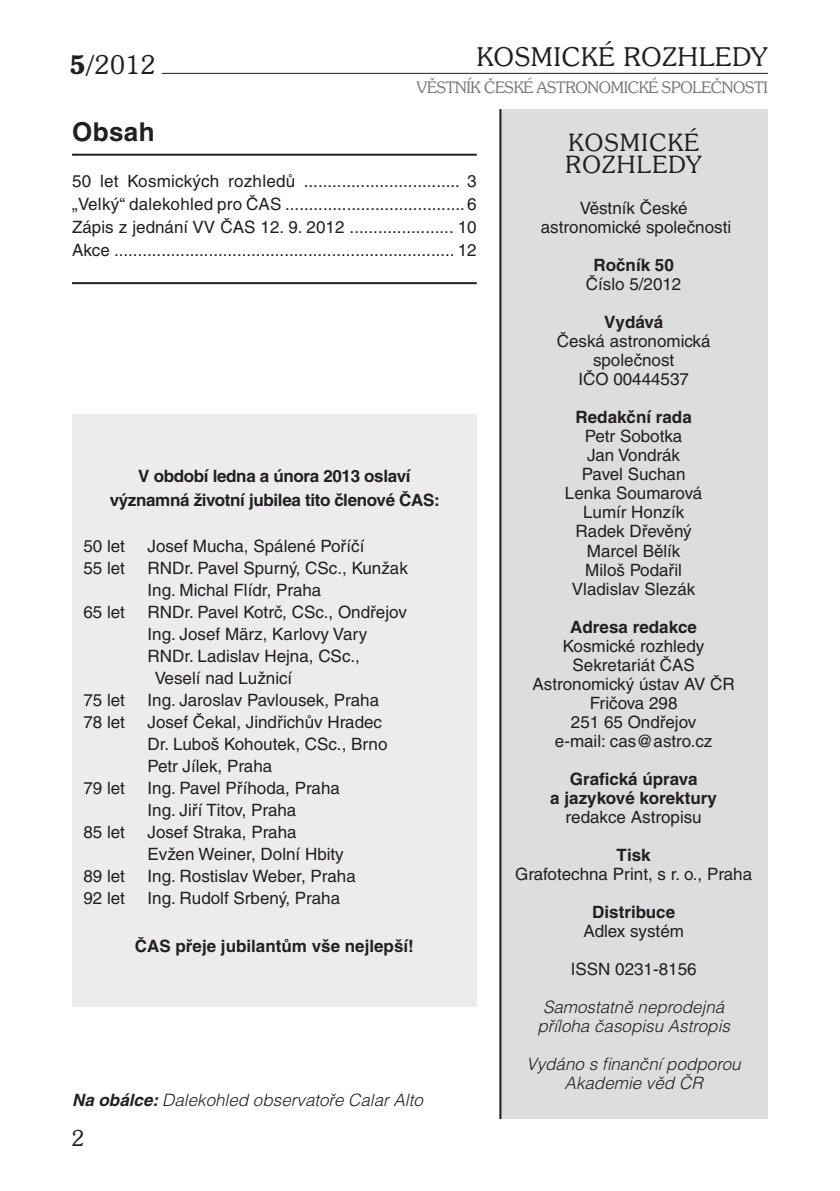
<style>
.page{position:relative;width:840px;height:1191px;background:#fff}
.page>*{position:absolute;margin:0;border:0;box-sizing:border-box;transform-origin:0 0}
.t1{font:300 26px "Souvenir IT Cby BTCE";letter-spacing:.04em;color:#231f20}
.t2{font:700 26px "Helvetica CE";letter-spacing:.015em;color:#231f20}
.t3{font:300 24px/22px "Souvenir IT Cby BTCE";letter-spacing:.06em;color:#231f20}
.t4{font:300 22px "Souvenir IT Cby BTCE";color:#231f20}
.t5{font:17px/19px "Helvetica CE";color:#231f20;text-align:center}
.t6{font:italic 300 17px/19px "Helvetica CE";color:#231f20;text-align:center}
.t7{font:700 17px/19px "Helvetica CE";color:#231f20;text-align:center}
.t8{font:700 17px/24px "Helvetica CE";letter-spacing:-.02em;color:#231f20;text-align:center}
.t9{font:300 16px "Souvenir IT Cby BTCE";letter-spacing:-.02em;color:#76787b}
.s1{font-weight:600}
.s2{font-weight:700}
</style>
<div class="page">
<hr style="left:162px;top:73px;width:605px;height:1px;background:#231f20">
<div style="left:499px;top:109px;width:268px;height:1010px;background:#dcdddf"></div>
<hr style="left:499px;top:109px;width:2px;height:1010px;background:#231f20">
<hr style="left:72px;top:154px;width:404px;height:2px;background:#231f20">
<div style="left:72px;top:414px;width:404px;height:592px;background:#ececee"></div>
<hr style="left:72px;top:282px;width:404px;height:2px;background:#231f20">
<h1 class="t1" style="left:69px;top:48px;width:87px"><span class="s1">5/</span>2012</h1>
<h1 class="t1" style="left:476px;top:39px;width:292px">KOSMICKÉ ROZHLEDY</h1>
<p class="t9" style="left:416px;top:77px;width:352px">VĚSTNÍK ČESKÉ ASTRONOMICKÉ SPOLEČNOSTI</p>
<h1 class="t2" style="left:72px;top:116px;width:84px">Obsah</h1>
<p class="t5" style="left:72px;top:169px;width:406px;line-height:23px;text-align:justify">50 let Kosmických rozhledů ................................. 3 „Velký“ dalekohled pro ČAS ...................................... 6<br>Zápis z jednání VV ČAS 12. 9. 2012 ...................... 10<br>Akce ........................................................................ 12</p>
<p class="t8" style="left:110px;top:463px;width:331px">V období ledna a února 2013 oslaví významná životní jubilea tito členové ČAS:</p>
<p class="t5" style="left:83px;top:536px;width:43px">50 let</p>
<p class="t5" style="left:147px;top:536px;width:218px">Josef Mucha, Spálené Poříčí</p>
<p class="t5" style="left:83px;top:558px;width:43px">55 let</p>
<p class="t5" style="left:147px;top:557px;width:262px;line-height:22px;text-align:left">RNDr. Pavel Spurný, CSc., Kunžak<br>Ing. Michal Flídr, Praha</p>
<p class="t5" style="left:83px;top:602px;width:43px">65 let</p>
<p class="t5" style="left:147px;top:602px;width:261px">RNDr. Pavel Kotrč, CSc., Ondřejov</p>
<p class="t5" style="left:147px;top:624px;width:221px">Ing. Josef März, Karlovy Vary</p>
<p class="t5" style="left:147px;top:646px;width:214px">RNDr. Ladislav Hejna, CSc.,</p>
<p class="t5" style="left:155px;top:668px;width:139px">Veselí nad Lužnicí</p>
<p class="t5" style="left:83px;top:690px;width:43px">75 let</p>
<p class="t5" style="left:147px;top:690px;width:233px">Ing. Jaroslav Pavlousek, Praha</p>
<p class="t5" style="left:83px;top:712px;width:43px">78 let</p>
<p class="t5" style="left:147px;top:711px;width:241px;line-height:22px;text-align:left">Josef Čekal, Jindřichův Hradec<br>Dr. Luboš Kohoutek, CSc., Brno<br>Petr Jílek, Praha</p>
<p class="t5" style="left:83px;top:778px;width:43px">79 let</p>
<p class="t5" style="left:147px;top:777px;width:194px;line-height:22px;text-align:left">Ing. Pavel Příhoda, Praha<br>Ing. Jiří Titov, Praha</p>
<p class="t5" style="left:83px;top:822px;width:43px">85 let</p>
<p class="t5" style="left:147px;top:821px;width:198px;line-height:22px;text-align:left">Josef Straka, Praha<br>Evžen Weiner, Dolní Hbity</p>
<p class="t5" style="left:83px;top:866px;width:43px">89 let</p>
<p class="t5" style="left:147px;top:866px;width:210px">Ing. Rostislav Weber, Praha</p>
<p class="t5" style="left:83px;top:888px;width:43px">92 let</p>
<p class="t5" style="left:147px;top:888px;width:194px">Ing. Rudolf Srbený, Praha</p>
<p class="t7" style="left:135px;top:936px;width:280px">ČAS přeje jubilantům vše nejlepší!</p>
<p class="t6" style="left:72px;top:1090px;width:352px"><span class="s2">Na obálce:</span> Dalekohled observatoře Calar Alto</p>
<p class="t4" style="left:72px;top:1124px;width:14px">2</p>
<h2 class="t3" style="left:565px;top:131px;width:138px">KOSMICKÉ<br>ROZHLEDY</h2>
<p class="t5" style="left:540px;top:199px;width:192px">Věstník České astronomické společnosti</p>
<p class="t7" style="left:593px;top:256px;width:82px">Ročník 50</p>
<p class="t5" style="left:585px;top:275px;width:97px">Číslo 5/2012</p>
<p class="t7" style="left:604px;top:313px;width:60px">Vydává</p>
<p class="t5" style="left:556px;top:332px;width:155px">Česká astronomická společnost<br>IČO 00444537</p>
<p class="t7" style="left:575px;top:408px;width:118px">Redakční rada</p>
<p class="t5" style="left:564px;top:427px;width:139px">Petr Sobotka<br>Jan Vondrák<br>Pavel Suchan<br>Lenka Soumarová<br>Lumír Honzík<br>Radek Dřevěný<br>Marcel Bělík<br>Miloš Podařil<br>Vladislav Slezák</p>
<p class="t7" style="left:570px;top:617px;width:128px">Adresa redakce</p>
<p class="t5" style="left:532px;top:636px;width:204px">Kosmické rozhledy<br>Sekretariát ČAS<br>Astronomický ústav AV ČR<br>Fričova 298<br>251 65 Ondřejov<br>e-mail: cas@astro.cz</p>
<p class="t7" style="left:550px;top:769px;width:168px">Grafická úprava<br>a jazykové korektury</p>
<p class="t5" style="left:565px;top:807px;width:138px">redakce Astropisu</p>
<p class="t7" style="left:616px;top:845px;width:36px">Tisk</p>
<p class="t5" style="left:515px;top:864px;width:238px">Grafotechna Print, s r. o., Praha</p>
<p class="t7" style="left:592px;top:902px;width:84px">Distribuce</p>
<p class="t5" style="left:583px;top:921px;width:102px">Adlex systém</p>
<p class="t5" style="left:570px;top:959px;width:127px">ISSN 0231-8156</p>
<p class="t6" style="left:537px;top:997px;width:194px">Samostatně neprodejná příloha časopisu Astropis</p>
<p class="t6" style="left:526px;top:1054px;width:215px">Vydáno s finanční podporou<br>Akademie věd ČR</p>
</div>
